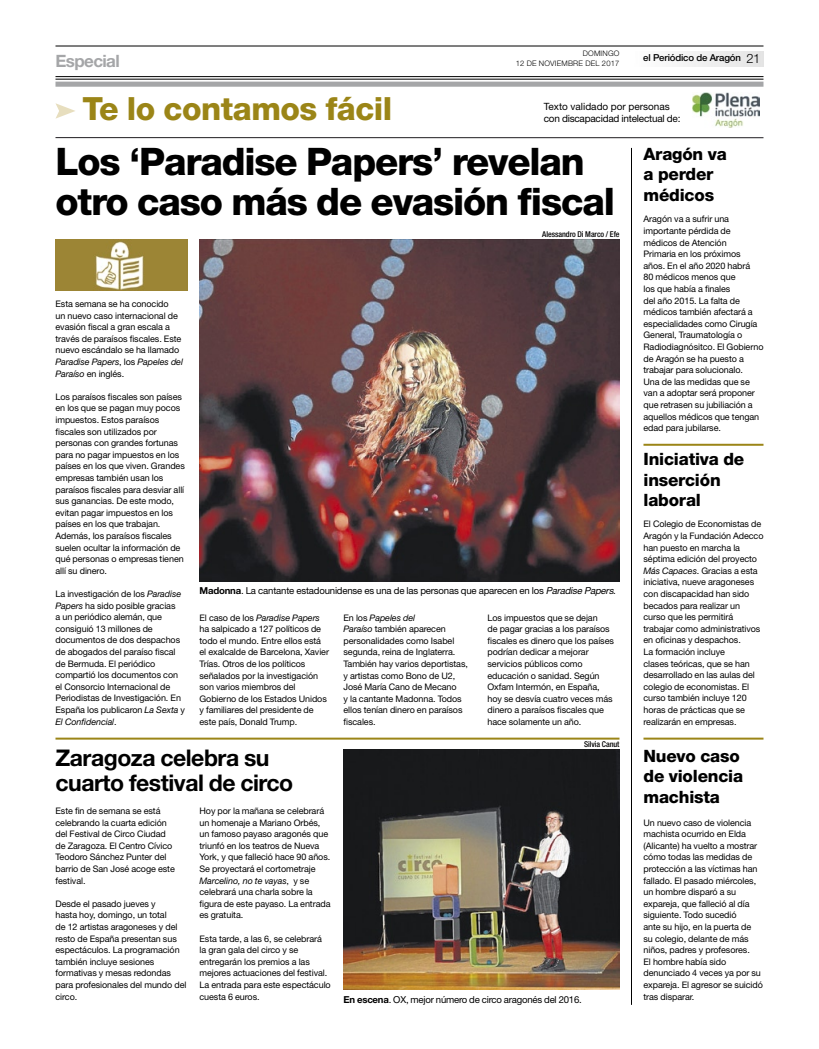
<style>
.page{position:relative;width:819px;height:1049px;background:#fff}
.page>*{position:absolute;margin:0;border:0;box-sizing:border-box;transform-origin:0 0}
.t1{font:800 38px/40px "Helvetica Neue LT Std";letter-spacing:-.03em;color:#000}
.t2{font:800 32px "Helvetica Neue LT Std";letter-spacing:-.015em;color:#9b8517}
.t3{font:700 23px/25px "Helvetica Neue LT Std";letter-spacing:-.02em;color:#000}
.t4{font:800 17px/20.4px "Helvetica Neue LT Std";letter-spacing:-.01em;color:#000}
.t5{font:700 17px "Helvetica Neue LT Std";letter-spacing:-.035em;color:#a5a6a8}
.t6{font:10px/12px "Helvetica Neue LT Std";letter-spacing:-.025em;color:#000}
.t7{font:9.6px "Helvetica Neue LT Std";letter-spacing:-.02em;color:#000}
.t8{font:500 9.6px "Helvetica Neue LT Std";letter-spacing:-.015em;color:#000}
.t9{font:9px/11.6px "Helvetica Neue LT Std";letter-spacing:-.01em;color:#000}
.t10{font:500 condensed 8px "Helvetica Neue LT Std";letter-spacing:-.005em;color:#000}
.t11{font:300 7.6px "Helvetica Neue";letter-spacing:.025em;color:#000}
.s1{font-family:"Helvetica Neue";font-weight:300;font-size:12.9px}
.s2{font-style:italic}
.s3{font-weight:700}
</style>
<div class="page">
<img style="left:200px;top:240px;width:420px;height:342px">
<svg style="left:56px;top:103px;width:19px;height:16px"></svg>
<hr style="left:56px;top:137px;width:708px;height:1px;background:#1e1c20">
<hr style="left:56px;top:737px;width:564px;height:2px;background:#9b8517">
<img style="left:56px;top:240px;width:132px;height:51px">
<img style="left:692px;top:92px;width:67px;height:36px">
<img style="left:344px;top:750px;width:275px;height:240px">
<hr style="left:643px;top:737px;width:121px;height:2px;background:#9b8517">
<hr style="left:643px;top:444px;width:121px;height:2px;background:#9b8517">
<hr style="left:631px;top:148px;width:1px;height:857px;background:#000">
<hr style="left:56px;top:76px;width:708px;height:1px;background:#000">
<hr style="left:56px;top:79px;width:708px;height:1px;background:#000">
<div style="left:56px;top:82px;width:708px;height:5px;background:#a5a6a8"></div>
<hr style="left:56px;top:46px;width:708px;height:1px;background:#000">
<p class="t11" style="left:583px;top:49px;width:38px">DOMINGO</p>
<h3 class="t5" style="left:56px;top:50px;width:66px">Especial</h3>
<p class="t11" style="left:516px;top:59px;width:105px">12 DE NOVIEMBRE DEL 2017</p>
<p class="t8" style="left:643px;top:52px;width:119px">el Periódico de Aragón <span class="s1">21</span></p>
<h2 class="t2" style="left:82px;top:89px;width:311px">Te lo contamos fácil</h2>
<p class="t6" style="left:544px;top:101px;width:138px">Texto validado por personas con discapacidad intelectual de:</p>
<h1 class="t1" style="left:56px;top:141px;width:561px">Los ‘Paradise Papers’ revelan otro caso más de evasión fiscal</h1>
<p class="t10" style="left:542px;top:230px;width:79px">Alessandro Di Marco / Efe</p>
<p class="t9" style="left:56px;top:298px;width:129px">Esta semana se ha conocido<br>un nuevo caso internacional de evasión fiscal a gran escala a través de paraísos fiscales. Este nuevo escándalo se ha llamado<br><span class="s2">Paradise Papers</span>, los <span class="s2">Papeles del<br>Paraíso</span> en inglés.</p>
<p class="t9" style="left:56px;top:391px;width:131px">Los paraísos fiscales son países en los que se pagan muy pocos impuestos. Estos paraísos fiscales son utilizados por personas con grandes fortunas para no pagar impuestos en los países en los que viven. Grandes empresas también usan los paraísos fiscales para desviar allí sus ganancias. De este modo, evitan pagar impuestos en los países en los que trabajan.<br>Además, los paraísos fiscales suelen ocultar la información de qué personas o empresas tienen allí su dinero.</p>
<p class="t9" style="left:56px;top:588px;width:131px">La investigación de los <span class="s2">Paradise<br>Papers</span> ha sido posible gracias<br>a un periódico alemán, que consiguió 13 millones de documentos de dos despachos de abogados del paraíso fiscal de Bermuda. El periódico compartió los documentos con el Consorcio Internacional de<br>Periodistas de Investigación. En<br>España los publicaron <span class="s2">La Sexta</span> y<br><span class="s2">El Confidencial</span>.</p>
<p class="t7" style="left:200px;top:585px;width:418px"><span class="s3">Madonna</span>. La cantante estadounidense es una de las personas que aparecen en los <span class="s2">Paradise Papers</span>.</p>
<p class="t9" style="left:200px;top:611px;width:131px">El caso de los <span class="s2">Paradise Papers </span>ha salpicado a 127 políticos de todo el mundo. Entre ellos está el exalcalde de Barcelona, Xavier<br>Trías. Otros de los políticos señalados por la investigación son varios miembros del<br>Gobierno de los Estados Unidos y familiares del presidente de este país, Donald Trump.</p>
<p class="t9" style="left:344px;top:611px;width:126px">En los <span class="s2">Papeles del<br>Paraíso</span> también aparecen personalidades como Isabel segunda, reina de Inglaterra.<br>También hay varios deportistas, y artistas como Bono de U2,<br>José María Cano de Mecano<br>y la cantante Madonna. Todos ellos tenían dinero en paraísos fiscales.</p>
<p class="t9" style="left:488px;top:611px;width:128px">Los impuestos que se dejan<br>de pagar gracias a los paraísos fiscales es dinero que los países podrían dedicar a mejorar servicios públicos como educación o sanidad. Según<br>Oxfam Intermón, en España, hoy se desvía cuatro veces más dinero a paraísos fiscales que hace solamente un año.</p>
<p class="t10" style="left:584px;top:740px;width:37px">Silvia Canut</p>
<h3 class="t3" style="left:56px;top:745px;width:239px">Zaragoza celebra su cuarto festival de circo</h3>
<p class="t9" style="left:56px;top:805px;width:121px">Este fin de semana se está celebrando la cuarta edición del Festival de Circo Ciudad de Zaragoza. El Centro Cívico<br>Teodoro Sánchez Punter del barrio de San José acoge este festival.</p>
<p class="t9" style="left:56px;top:898px;width:132px">Desde el pasado jueves y<br>hasta hoy, domingo, un total<br>de 12 artistas aragoneses y del resto de España presentan sus espectáculos. La programación también incluye sesiones formativas y mesas redondas para profesionales del mundo del circo.</p>
<p class="t9" style="left:200px;top:805px;width:133px">Hoy por la mañana se celebrará un homenaje a Mariano Orbés, un famoso payaso aragonés que triunfó en los teatros de Nueva<br>York, y que falleció hace 90 años.<br>Se proyectará el cortometraje<br><span class="s2">Marcelino, no te vayas</span>, y se celebrará una charla sobre la figura de este payaso. La entrada es gratuita.</p>
<p class="t9" style="left:200px;top:932px;width:133px">Esta tarde, a las 6, se celebrará la gran gala del circo y se entregarán los premios a las mejores actuaciones del festival.<br>La entrada para este espectáculo cuesta 6 euros.</p>
<p class="t7" style="left:344px;top:993px;width:240px"><span class="s3">En escena</span>. OX, mejor número de circo aragonés del 2016.</p>
<h3 class="t4" style="left:643px;top:144px;width:85px">Aragón va a perder médicos</h3>
<p class="t9" style="left:643px;top:213px;width:122px">Aragón va a sufrir una importante pérdida de médicos de Atención<br>Primaria en los próximos años. En el año 2020 habrá<br>80 médicos menos que<br>los que había a finales<br>del año 2015. La falta de médicos también afectará a especialidades como Cirugía<br>General, Traumatología o<br>Radiodiagnósitco. El Gobierno de Aragón se ha puesto a trabajar para solucionalo.<br>Una de las medidas que se van a adoptar será proponer que retrasen su jubiliación a aquellos médicos que tengan edad para jubilarse.</p>
<h3 class="t4" style="left:643px;top:449px;width:102px">Iniciativa de inserción laboral</h3>
<p class="t9" style="left:643px;top:518px;width:122px">El Colegio de Economistas de<br>Aragón y la Fundación Adecco han puesto en marcha la séptima edición del proyecto<br><span class="s2">Más Capaces</span>. Gracias a esta iniciativa, nueve aragoneses con discapacidad han sido becados para realizar un curso que les permitirá trabajar como administrativos en oficinas y despachos.<br>La formación incluye<br>clases teóricas, que se han desarrollado en las aulas del colegio de economistas. El curso también incluye 120 horas de prácticas que se realizarán en empresas.</p>
<h3 class="t4" style="left:643px;top:746px;width:101px">Nuevo caso de violencia machista</h3>
<p class="t9" style="left:643px;top:816px;width:121px">Un nuevo caso de violencia machista ocurrido en Elda (Alicante) ha vuelto a mostrar cómo todas las medidas de protección a las víctimas han fallado. El pasado miércoles, un hombre disparó a su expareja, que falleció al día siguiente. Todo sucedió<br>ante su hijo, en la puerta de su colegio, delante de más niños, padres y profesores.<br>El hombre había sido denunciado 4 veces ya por su expareja. El agresor se suicidó tras disparar.</p>
</div>
